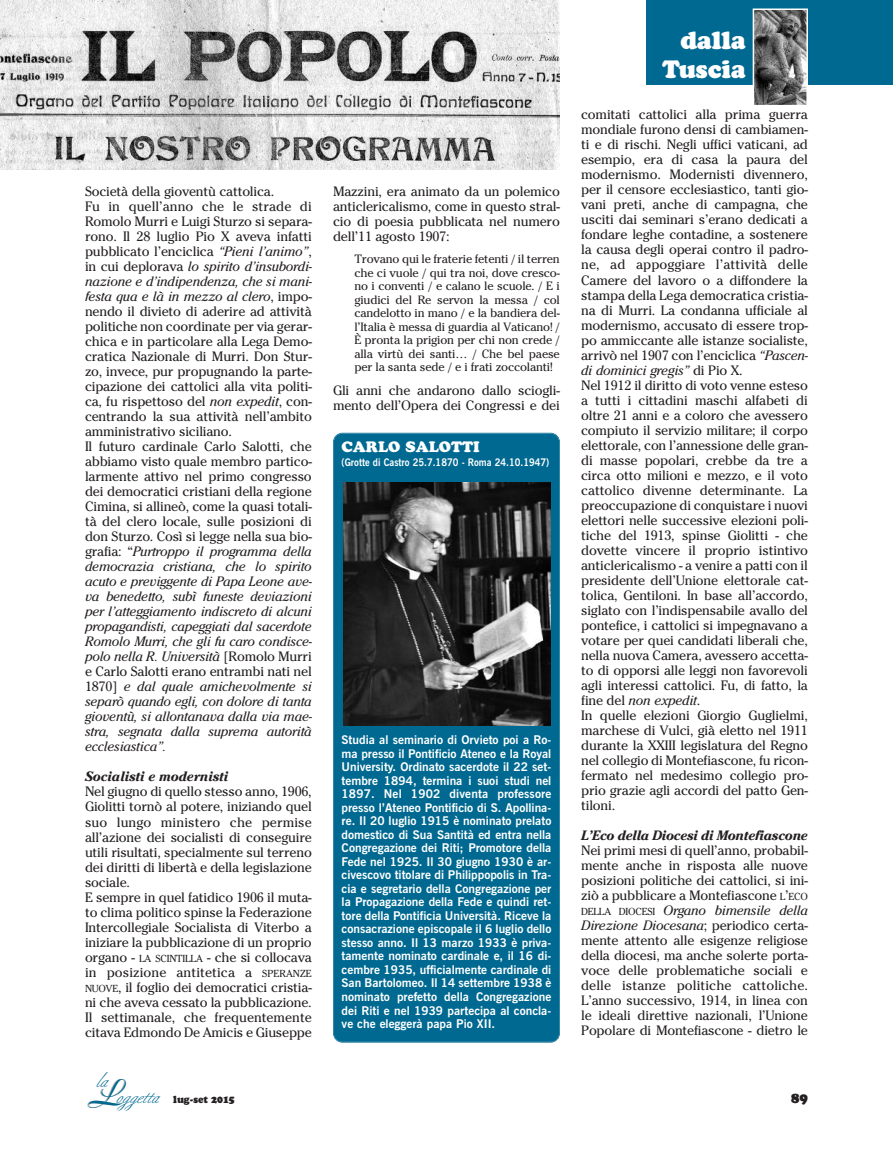
<style>
.page{position:relative;width:893px;height:1149px;background:#fff}
.page>*{position:absolute;margin:0;border:0;box-sizing:border-box;transform-origin:0 0}
.t1{font:900 24px/28.8px "Cooper BT";color:#fff;text-align:right}
.t2{font:19.2px "Berthold Script";color:#006991}
.t3{font:900 15px "Cooper";color:#fff}
.t4{font:13.5px/15px "Cheltenham";letter-spacing:-.015em;color:#231f20}
.t5{font:italic 700 13.5px "Cheltenham";letter-spacing:-.03em;color:#231f20}
.t6{font:900 13.5px "Cooper BT";color:#231f20}
.t7{font:700 12px/13.5px "News Gothic BT";color:#fff;text-align:justify}
.t8{font:12px/13.5px "Cheltenham";letter-spacing:-.015em;color:#231f20;text-align:justify}
.t9{font:700 10.5px "News Gothic BT";color:#fff;scale:.9 1}
.t10{font:900 9.9px "Cooper BT";color:#231f20;scale:.95 1}
.s1{font-style:italic}
.s2{font-size:10.2px}
.s3{font-family:"Boulevard";font-size:35.85px;color:#a8a9ad}
</style>
<div class="page">
<div style="left:646px;top:0;width:247px;height:85px;background:#006991"></div>
<img style="left:756px;top:12px;width:49px;height:91px">
<div style="left:753px;top:9px;width:55px;height:97px;border:2px solid #fff"></div>
<div style="left:334px;top:433px;width:225px;height:608px;background:#006991;border-radius:9px"></div>
<div style="left:333px;top:432px;width:227px;height:610px;border:2px solid #006991;border-radius:9px"></div>
<img style="left:343px;top:482px;width:208px;height:243px">
<img style="left:0;top:0;width:560px;height:170px">
<p class="t4" style="left:85px;top:184px;width:229px">Società della gioventù cattolica.<br>Fu in quell’anno che le strade di Romolo Murri e Luigi Sturzo si separa&shy;rono. Il 28 luglio Pio X aveva infatti pubblicato l’enciclica <span class="s1">“Pieni l’animo”</span>, in cui deplorava <span class="s1">lo spirito d’insubordi&shy;nazione e d’indipendenza, che si mani&shy;festa qua e là in mezzo al clero</span>, impo&shy;nendo il divieto di aderire ad attività politiche non coordinate per via gerar&shy;chica e in particolare alla Lega Demo&shy;cratica Nazionale di Murri. Don Stur&shy;zo, invece, pur propugnando la parte&shy;cipazione dei cattolici alla vita politi&shy;ca, fu rispettoso del <span class="s1">non expedit</span>, con&shy;centrando la sua attività nell’ambito amministrativo siciliano.<br>Il futuro cardinale Carlo Salotti, che abbiamo visto quale membro partico&shy;larmente attivo nel primo congresso dei democratici cristiani della regione Cimina, si allineò, come la quasi totali&shy;tà del clero locale, sulle posizioni di don Sturzo. Così si legge nella sua bio&shy;grafia: “<span class="s1">Purtroppo il programma della democrazia cristiana, che lo spirito acuto e previggente di Papa Leone ave&shy;va benedetto, subì funeste deviazioni per l’atteggiamento indiscreto di alcuni propagandisti, capeggiati dal sacerdote Romolo Murri, che gli fu caro condisce&shy;polo nella R. Università</span> [Romolo Murri e Carlo Salotti erano entrambi nati nel 1870] <span class="s1">e dal quale amichevolmente si separò quando egli, con dolore di tanta gioventù, si allontanava dalla via mae&shy;stra, segnata dalla suprema autorità ecclesiastica”.</span></p>
<p class="t5" style="left:85px;top:768px;width:145px">Socialisti e modernisti</p>
<p class="t4" style="left:85px;top:784px;width:228px">Nel giugno di quello stesso anno, 1906, Giolitti tornò al potere, iniziando quel suo lungo ministero che permise all’azione dei socialisti di conseguire utili risultati, specialmente sul terreno dei diritti di libertà e della legislazione sociale.<br>E sempre in quel fatidico 1906 il muta&shy;to clima politico spinse la Federazione Intercollegiale Socialista di Viterbo a iniziare la pubblicazione di un proprio organo - <span class="s2">LA SCINTILLA</span> - che si collocava in posizione antitetica a <span class="s2">SPERANZE NUOVE</span>, il foglio dei democratici cristia&shy;ni che aveva cessato la pubblicazione.<br>Il settimanale, che frequentemente citava Edmondo De Amicis e Giuseppe</p>
<h2 class="t2" style="left:96px;top:1071px;width:13px">la</h2>
<h2 class="t2" style="left:86px;top:1087px;width:73px"><span class="s3">L</span>oggetta</h2>
<p class="t10" style="left:173px;top:1095px;width:66px">lug-set 2015</p>
<p class="t4" style="left:333px;top:184px;width:228px;text-align:justify">Mazzini, era animato da un polemico anticlericalismo, come in questo stral&shy;cio di poesia pubblicata nel numero dell’11 agosto 1907:</p>
<p class="t8" style="left:354px;top:252px;width:207px">Trovano qui le fraterie fetenti / il terren che ci vuole / qui tra noi, dove cresco&shy;no i conventi / e calano le scuole. / E i giudici del Re servon la messa / col candelotto in mano / e la bandiera del&shy;l’Italia è messa di guardia al Vaticano! / È pronta la prigion per chi non crede / alla virtù dei santi… / Che bel paese per la santa sede / e i frati zoccolanti!</p>
<p class="t4" style="left:333px;top:382px;width:228px">Gli anni che andarono dallo sciogli&shy;mento dell’Opera dei Congressi e dei</p>
<p class="t3" style="left:342px;top:438px;width:140px">CARLO SALOTTI</p>
<p class="t9" style="left:342px;top:458px;width:232px">(Grotte di Castro 25.7.1870 - Roma 24.10.1947)</p>
<p class="t7" style="left:342px;top:734px;width:211px">Studia al seminario di Orvieto poi a Ro&shy;ma presso il Pontificio Ateneo e la Royal University. Ordinato sacerdote il 22 set&shy;tembre 1894, termina i suoi studi nel 1897. Nel 1902 diventa professore presso l’Ateneo Pontificio di S. Apollina&shy;re. Il 20 luglio 1915 è nominato prelato domestico di Sua Santità ed entra nella Congregazione dei Riti; Promotore della Fede nel 1925. Il 30 giugno 1930 è ar&shy;civescovo titolare di Philippopolis in Tra&shy;cia e segretario della Congregazione per la Propagazione della Fede e quindi ret&shy;tore della Pontificia Università. Riceve la consacrazione episcopale il 6 luglio dello stesso anno. Il 13 marzo 1933 è priva&shy;tamente nominato cardinale e, il 16 di&shy;cembre 1935, ufficialmente cardinale di San Bartolomeo. Il 14 settembre 1938 è nominato prefetto della Congregazione dei Riti e nel 1939 partecipa al concla&shy;ve che eleggerà papa Pio XII.</p>
<h1 class="t1" style="left:662px;top:29px;width:85px">dalla<br>Tuscia</h1>
<p class="t4" style="left:581px;top:107px;width:229px">comitati cattolici alla prima guerra mondiale furono densi di cambiamen&shy;ti e di rischi. Negli uffici vaticani, ad esempio, era di casa la paura del modernismo. Modernisti divennero, per il censore ecclesiastico, tanti gio&shy;vani preti, anche di campagna, che usciti dai seminari s’erano dedicati a fondare leghe contadine, a sostenere la causa degli operai contro il padro&shy;ne, ad appoggiare l’attività delle Camere del lavoro o a diffondere la stampa della Lega democratica cristia&shy;na di Murri. La condanna ufficiale al modernismo, accusato di essere trop&shy;po ammiccante alle istanze socialiste, arrivò nel 1907 con l’enciclica <span class="s1">“Pascen&shy;di dominici gregis”</span> di Pio X.<br>Nel 1912 il diritto di voto venne esteso a tutti i cittadini maschi alfabeti di oltre 21 anni e a coloro che avessero compiuto il servizio militare; il corpo elettorale, con l’annessione delle gran&shy;di masse popolari, crebbe da tre a circa otto milioni e mezzo, e il voto cattolico divenne determinante. La preoccupazione di conquistare i nuovi elettori nelle successive elezioni poli&shy;tiche del 1913, spinse Giolitti - che dovette vincere il proprio istintivo anticlericalismo - a venire a patti con il presidente dell’Unione elettorale cat&shy;tolica, Gentiloni. In base all’accordo, siglato con l’indispensabile avallo del pontefice, i cattolici si impegnavano a votare per quei candidati liberali che, nella nuova Camera, avessero accetta&shy;to di opporsi alle leggi non favorevoli agli interessi cattolici. Fu, di fatto, la fine del <span class="s1">non expedit</span>.<br>In quelle elezioni Giorgio Guglielmi, marchese di Vulci, già eletto nel 1911 durante la XXIII legislatura del Regno nel collegio di Montefiascone, fu ricon&shy;fermato nel medesimo collegio pro&shy;prio grazie agli accordi del patto Gen&shy;tiloni.</p>
<p class="t5" style="left:581px;top:826px;width:228px">L’Eco della Diocesi di Montefiascone</p>
<p class="t4" style="left:581px;top:842px;width:228px;text-align:justify">Nei primi mesi di quell’anno, probabil&shy;mente anche in risposta alle nuove posizioni politiche dei cattolici, si ini&shy;ziò a pubblicare a Montefiascone <span class="s2">L</span>’<span class="s2">ECO DELLA DIOCESI</span> <span class="s1">Organo bimensile della Direzione Diocesana</span>; periodico certa&shy;mente attento alle esigenze religiose della diocesi, ma anche solerte porta&shy;voce delle problematiche sociali e delle istanze politiche cattoliche.<br>L’anno successivo, 1914, in linea con le ideali direttive nazionali, l’Unione Popolare di Montefiascone - dietro le</p>
<p class="t6" style="left:791px;top:1093px;width:18px">89</p>
</div>
